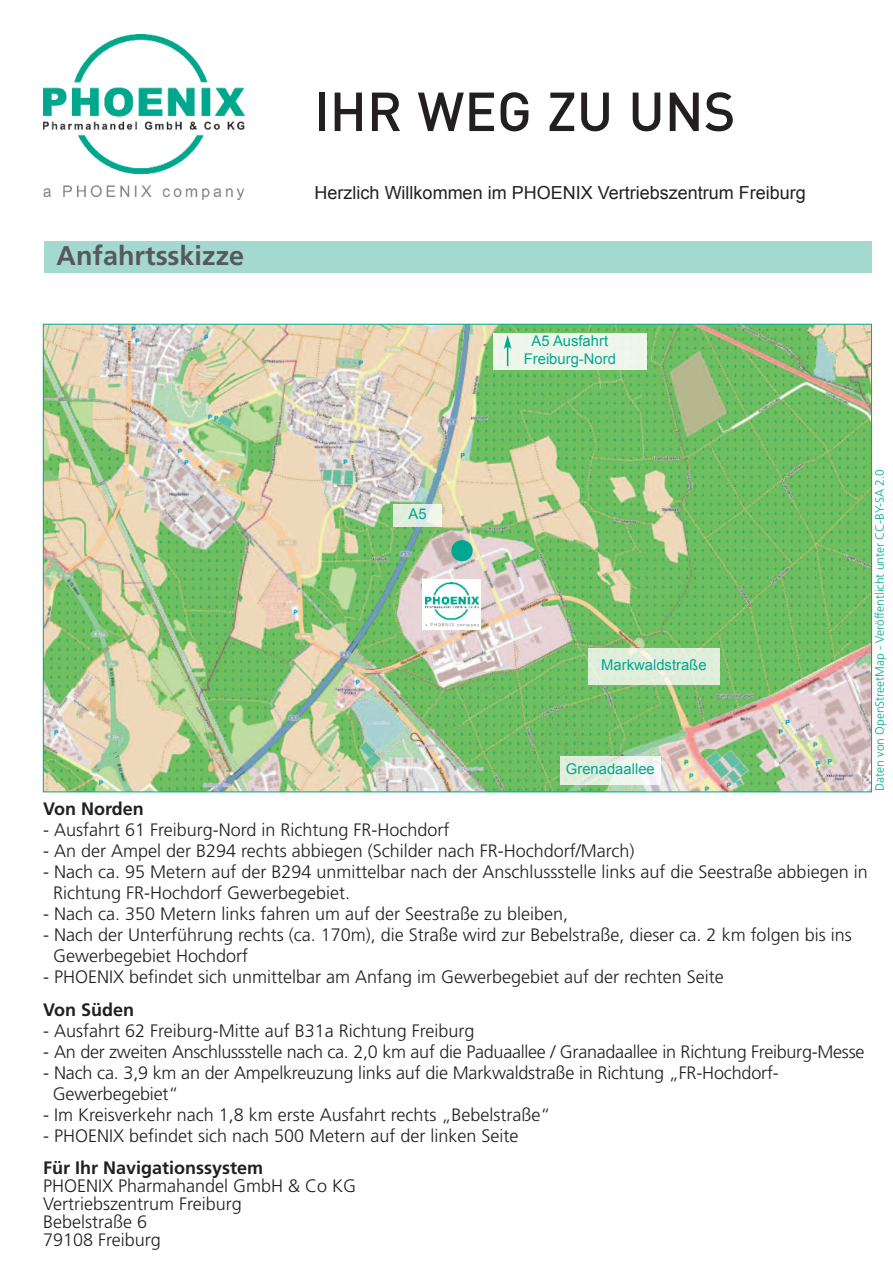
<style>
.page{position:relative;width:893px;height:1263px;background:#fff}
.page>*{position:absolute;margin:0;border:0;box-sizing:border-box;transform-origin:0 0}
.t1{font:500 54px "DIN Pro";color:#231f20}
.t2{font:700 27px "Frutiger";color:#57585a}
.t3{font:300 18px/21px "Frutiger";color:#231f20}
.t4{font:18px "Arial";color:#231f20}
.t5{font:700 18px "Frutiger";color:#231f20}
.t6{font:14.85px/17.7px "Arial";color:#00a78e;text-align:center}
.t7{font:300 12px "Frutiger";color:#00a78e}
</style>
<div class="page">
<div style="left:44px;top:242px;width:828px;height:31px;background:#a4d9d0"></div>
<img style="left:44px;top:35px;width:200px;height:165px">
<img style="left:45px;top:326px;width:825px;height:464px">
<img style="left:588px;top:648px;width:132px;height:36px">
<img style="left:560px;top:756px;width:100px;height:28px">
<div style="left:422px;top:579px;width:58px;height:51px;background:#fff"></div>
<img style="left:426px;top:582px;width:53px;height:44px">
<div style="left:451px;top:540px;width:22px;height:21px;background:#00a78e;border-radius:50%"></div>
<img style="left:394px;top:504px;width:47px;height:23px">
<div style="left:493px;top:333px;width:153px;height:36px;background:#eef6eb"></div>
<svg style="left:504px;top:335px;width:7px;height:31px"></svg>
<h2 class="t2" style="left:57px;top:244px;width:189px">Anfahrtsskizze</h2>
<h1 class="t1" style="left:314px;top:93px;width:423px">IHR WEG ZU UNS</h1>
<p class="t4" style="left:315px;top:183px;width:493px">Herzlich Willkommen im PHOENIX Vertriebszentrum Freiburg</p>
<p class="t6" style="left:524px;top:332px;width:94px">A5 Ausfahrt<br>Freiburg-Nord</p>
<p class="t6" style="left:408px;top:505px;width:20px">A5</p>
<p class="t6" style="left:601px;top:656px;width:107px">Markwaldstraße</p>
<p class="t6" style="left:566px;top:760px;width:90px">Grenadaallee</p>
<p class="t5" style="left:43px;top:801px;width:102px">Von Norden</p>
<p class="t3" style="left:43px;top:820px;width:408px">- Ausfahrt 61 Freiburg-Nord in Richtung FR-Hochdorf</p>
<p class="t3" style="left:43px;top:841px;width:593px">- An der Ampel der B294 rechts abbiegen (Schilder nach FR-Hochdorf/March)</p>
<p class="t3" style="left:53px;top:862px;width:816px;text-indent:-10px">- Nach ca. 95 Metern auf der B294 unmittelbar nach der Anschlussstelle links auf die Seestraße abbiegen in<br>Richtung FR-Hochdorf Gewerbegebiet.</p>
<p class="t3" style="left:43px;top:904px;width:527px">- Nach ca. 350 Metern links fahren um auf der Seestraße zu bleiben,</p>
<p class="t3" style="left:53px;top:925px;width:800px;text-indent:-10px">- Nach der Unterführung rechts (ca. 170m), die Straße wird zur Bebelstraße, dieser ca. 2 km folgen bis ins<br>Gewerbegebiet Hochdorf</p>
<p class="t3" style="left:43px;top:967px;width:682px">- PHOENIX befindet sich unmittelbar am Anfang im Gewerbegebiet auf der rechten Seite</p>
<p class="t5" style="left:43px;top:1003px;width:93px">Von Süden</p>
<p class="t3" style="left:43px;top:1022px;width:433px">- Ausfahrt 62 Freiburg-Mitte auf B31a Richtung Freiburg</p>
<p class="t3" style="left:43px;top:1043px;width:823px">- An der zweiten Anschlussstelle nach ca. 2,0 km auf die Paduaallee / Granadaallee in Richtung Freiburg-Messe</p>
<p class="t3" style="left:53px;top:1064px;width:727px;text-indent:-10px">- Nach ca. 3,9 km an der Ampelkreuzung links auf die Markwaldstraße in Richtung „FR-Hochdorf-<br>Gewerbegebiet“</p>
<p class="t3" style="left:43px;top:1106px;width:509px">- Im Kreisverkehr nach 1,8 km erste Ausfahrt rechts „Bebelstraße“</p>
<p class="t3" style="left:43px;top:1127px;width:477px">- PHOENIX befindet sich nach 500 Metern auf der linken Seite</p>
<p class="t5" style="left:43px;top:1161px;width:222px">Für Ihr Navigationssystem</p>
<p class="t3" style="left:43px;top:1178px;width:315px;line-height:18px">PHOENIX Pharmahandel GmbH &amp; Co KG<br>Vertriebszentrum Freiburg<br>Bebelstraße 6<br>79108 Freiburg</p>
<p class="t7" style="left:875px;top:790px;width:323px;rotate:-90deg">Daten von OpenStreetMap - Veröffentlicht unter CC-BY-SA 2.0</p>
</div>
